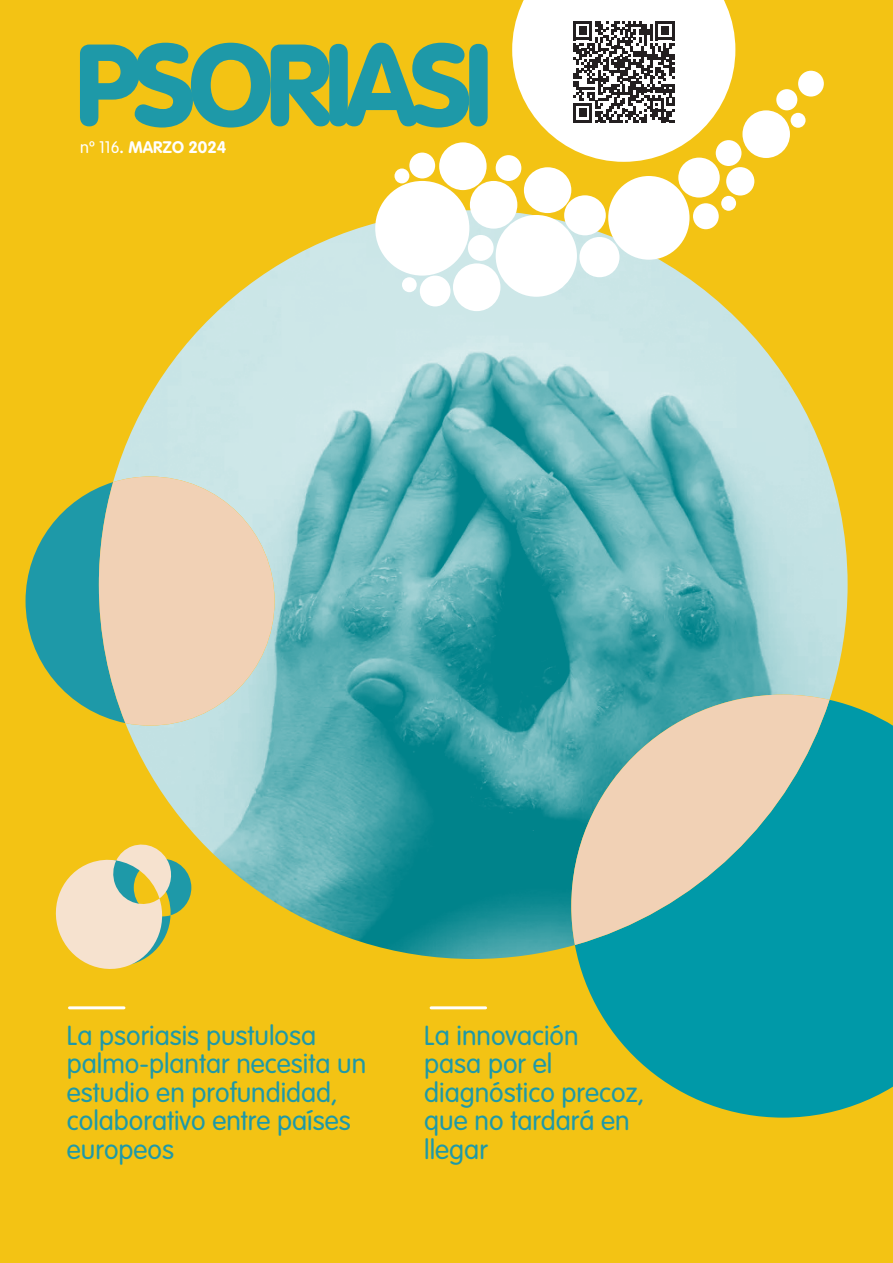
<style>
.page{position:relative;width:893px;height:1263px;background:#f3c314}
.page>*{position:absolute;margin:0;border:0;box-sizing:border-box;transform-origin:0 0}
.t1{font:900 114px "VAG Rounded";letter-spacing:-.06em;color:#1e99a8}
.t2{font:300 27px/28.5px "VAG Rounded";color:#1e99a8}
.t3{font:700 16.5px "VAG Rounded";color:#fff}
.s1{font-weight:300}
</style>
<div class="page">
<hr style="left:69px;top:1006px;width:55px;height:3px;background:#fff">
<hr style="left:431px;top:1006px;width:55px;height:3px;background:#fff">
<img style="left:115px;top:210px;width:733px;height:749px">
<svg style="left:575px;top:700px;width:318px;height:417px;background:#249f91"></svg>
<svg style="left:571px;top:695px;width:258px;height:250px;background:#89b7ae"></svg>
<svg style="left:26px;top:476px;width:249px;height:249px;background:#bdc4a5"></svg>
<svg style="left:55px;top:841px;width:136px;height:128px"></svg>
<div style="left:375px;top:181px;width:94px;height:95px;background:#fff;border-radius:50%"></div>
<div style="left:496px;top:215px;width:81px;height:82px;background:#fff;border-radius:50%"></div>
<div style="left:798px;top:71px;width:26px;height:26px;background:#fff;border-radius:50%"></div>
<div style="left:439px;top:142px;width:48px;height:48px;background:#fff;border-radius:50%"></div>
<div style="left:453px;top:263px;width:47px;height:48px;background:#fff;border-radius:50%"></div>
<div style="left:409px;top:153px;width:26px;height:25px;background:#fff;border-radius:50%"></div>
<div style="left:420px;top:276px;width:30px;height:30px;background:#fff;border-radius:50%"></div>
<div style="left:468px;top:235px;width:26px;height:26px;background:#fff;border-radius:50%"></div>
<div style="left:394px;top:168px;width:15px;height:15px;background:#fff;border-radius:50%"></div>
<div style="left:402px;top:277px;width:15px;height:15px;background:#fff;border-radius:50%"></div>
<div style="left:470px;top:181px;width:47px;height:48px;background:#fff;border-radius:50%"></div>
<div style="left:579px;top:237px;width:40px;height:40px;background:#fff;border-radius:50%"></div>
<div style="left:524px;top:167px;width:47px;height:46px;background:#fff;border-radius:50%"></div>
<div style="left:496px;top:155px;width:25px;height:26px;background:#fff;border-radius:50%"></div>
<div style="left:608px;top:176px;width:81px;height:84px;background:#fff;border-radius:50%"></div>
<div style="left:564px;top:195px;width:42px;height:40px;background:#fff;border-radius:50%"></div>
<div style="left:716px;top:140px;width:25px;height:26px;background:#fff;border-radius:50%"></div>
<div style="left:742px;top:110px;width:48px;height:48px;background:#fff;border-radius:50%"></div>
<div style="left:693px;top:203px;width:26px;height:26px;background:#fff;border-radius:50%"></div>
<div style="left:678px;top:158px;width:42px;height:40px;background:#fff;border-radius:50%"></div>
<div style="left:726px;top:167px;width:28px;height:29px;background:#fff;border-radius:50%"></div>
<div style="left:721px;top:196px;width:15px;height:15px;background:#fff;border-radius:50%"></div>
<div style="left:776px;top:89px;width:21px;height:21px;background:#fff;border-radius:50%"></div>
<div style="left:791px;top:113px;width:14px;height:15px;background:#fff;border-radius:50%"></div>
<svg style="left:512px;top:0;width:223px;height:162px"></svg>
<p class="t1" style="left:76px;top:17px;width:418px">PSORIASI</p>
<p class="t3" style="left:80px;top:137px;width:148px"><span class="s1">nº 116</span>. MARZO 2024</p>
<p class="t2" style="left:67px;top:1022px;width:301px">La psoriasis pustulosa palmo-plantar necesita un estudio en profundidad, colaborativo entre países europeos</p>
<p class="t2" style="left:424px;top:1022px;width:222px">La innovación<br>pasa por el diagnóstico precoz, que no tardará en llegar</p>
</div>
